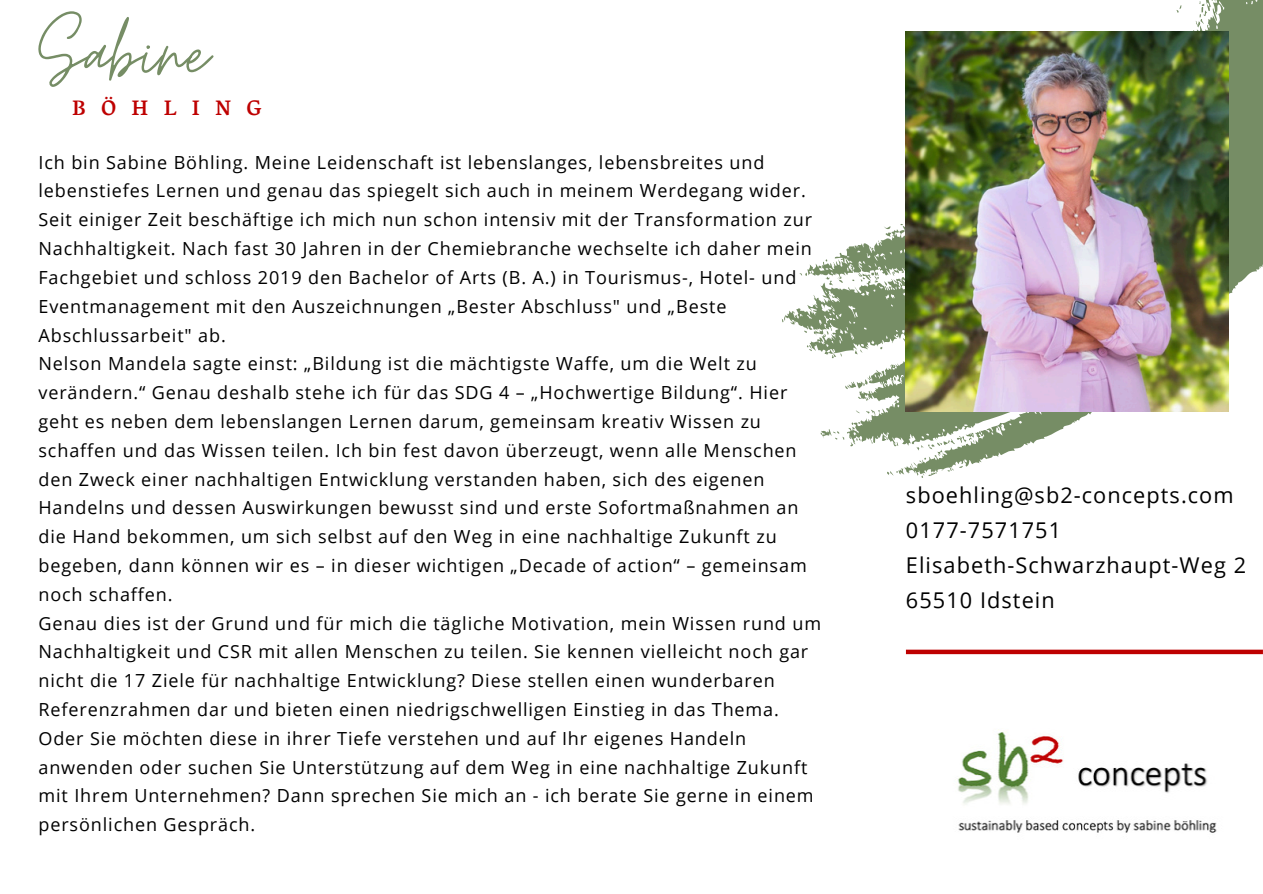
<style>
.page{position:relative;width:1263px;height:894px;background:#fff}
.page>*{position:absolute;margin:0;border:0;box-sizing:border-box;transform-origin:0 0}
.t1{font:93.75px "Moon Time";color:#768d65}
.t2{font:21.75px/34.8px "Open Sans";letter-spacing:.05em;color:#000}
.t3{font:500 21.3px "Vesper Libre";letter-spacing:.715em;color:#be0000}
.t4{font:18px/28.8px "Open Sans";letter-spacing:.05em;color:#000}
</style>
<div class="page">
<svg style="left:785px;top:0;width:478px;height:474px"></svg>
<svg style="left:886px;top:466px;width:20px;height:10px"></svg>
<svg style="left:878px;top:409px;width:3px;height:4px"></svg>
<svg style="left:782px;top:316px;width:5px;height:7px"></svg>
<svg style="left:844px;top:377px;width:25px;height:24px"></svg>
<svg style="left:803px;top:328px;width:15px;height:8px"></svg>
<svg style="left:853px;top:349px;width:10px;height:6px"></svg>
<svg style="left:916px;top:430px;width:59px;height:48px"></svg>
<svg style="left:799px;top:272px;width:10px;height:5px"></svg>
<svg style="left:824px;top:275px;width:20px;height:12px"></svg>
<svg style="left:851px;top:269px;width:45px;height:18px"></svg>
<svg style="left:870px;top:246px;width:6px;height:7px"></svg>
<svg style="left:884px;top:181px;width:22px;height:57px"></svg>
<svg style="left:1176px;top:0;width:41px;height:32px"></svg>
<img style="left:906px;top:32px;width:323px;height:379px">
<div style="left:906px;top:649px;width:357px;height:5px;background:#be0000"></div>
<img style="left:958px;top:732px;width:259px;height:101px">
<p class="t1" style="left:38px;top:-4px;width:172px">Sabine</p>
<p class="t3" style="left:72px;top:95px;width:191px">BÖHLING</p>
<p class="t4" style="left:38px;top:147px;width:775px">Ich bin Sabine Böhling. Meine Leidenschaft ist lebenslanges, lebensbreites und lebenstiefes Lernen und genau das spiegelt sich auch in meinem Werdegang wider.<br>Seit einiger Zeit beschäftige ich mich nun schon intensiv mit der Transformation zur Nachhaltigkeit. Nach fast 30 Jahren in der Chemiebranche wechselte ich daher mein Fachgebiet und schloss 2019 den Bachelor of Arts (B. A.) in Tourismus-, Hotel- und Eventmanagement mit den Auszeichnungen „Bester Abschluss" und „Beste Abschlussarbeit" ab.</p>
<p class="t4" style="left:38px;top:349px;width:770px">Nelson Mandela sagte einst: „Bildung ist die mächtigste Waffe, um die Welt zu verändern.“ Genau deshalb stehe ich fü r das SDG 4 – „Hochwertige Bildung“. Hier geht es neben dem lebenslangen Lernen darum, gemeinsam kreativ Wissen zu schaffen und das Wissen teilen. Ich bin fest davon überzeugt, wenn alle Menschen den Zweck einer nachhaltigen Entwicklung verstanden haben, sich des eigenen Handelns und dessen Auswirkungen bewusst sind und erste Sofortmaßnahmen an die Hand bekommen, um sich selbst auf den Weg in eine nachhaltige Zukunft zu begeben, dann können wir es – in dieser wichtigen „Decade of action“ – gemeinsam noch schaffen.</p>
<p class="t4" style="left:38px;top:608px;width:784px">Genau dies ist der Grund und fü r mich die tägliche Motivation, mein Wissen rund um Nachhaltigkeit und CSR mit allen Menschen zu teilen. Sie kennen vielleicht noch gar nicht die 17 Ziele fü r nachhaltige Entwicklung? Diese stellen einen wunderbaren Referenzrahmen dar und bieten einen niedrigschwelligen Einstieg in das Thema.<br>Oder Sie möchten diese in ihrer Tiefe verstehen und auf Ihr eigenes Handeln anwenden oder suchen Sie Unterstützung auf dem Weg in eine nachhaltige Zukunft mit Ihrem Unternehmen? Dann sprechen Sie mich an - ich berate Sie gerne in einem persönlichen Gespräch.</p>
<h1 class="t2" style="left:906px;top:477px;width:342px">sboehling@sb2-concepts.com<br>0177-7571751<br>Elisabeth-Schwarzhaupt-Weg 2<br>65510 Idstein</h1>
</div>
